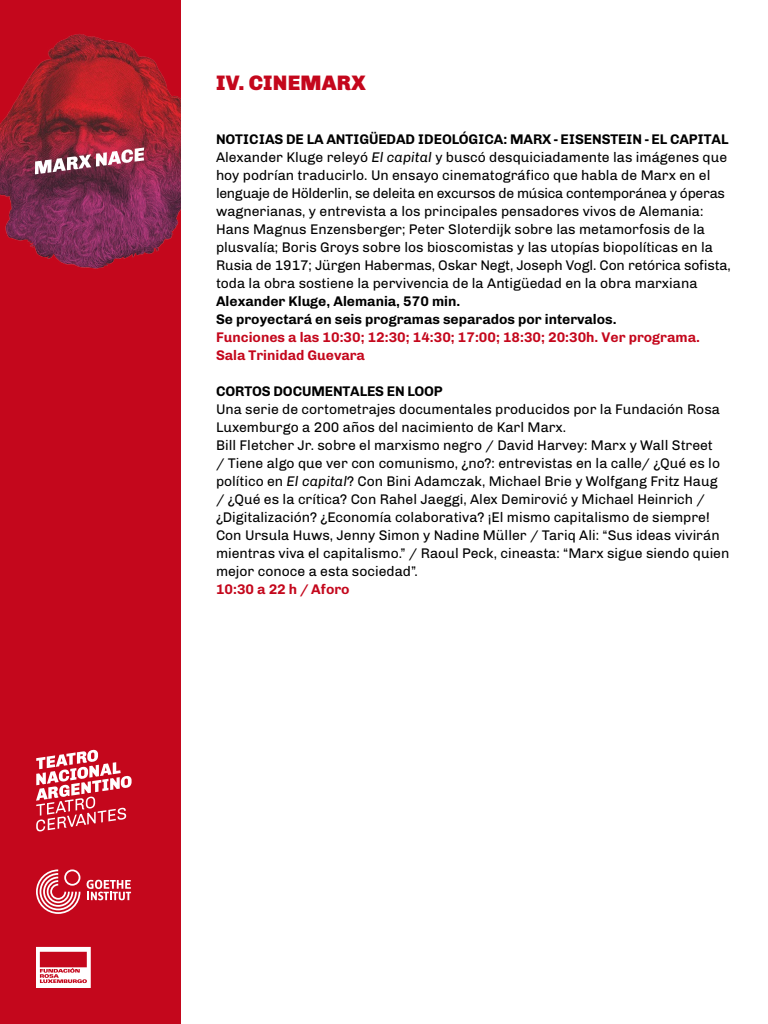
<style>
.page{position:relative;width:768px;height:1024px;background:#fff}
.page>*{position:absolute;margin:0;border:0;box-sizing:border-box;transform-origin:0 0}
.t1{font:900 21px "Chivo";color:#c4071c}
.t2{font:14px/18px "Chivo";color:#000}
.t3{font:700 14px/18px "Chivo";color:#000}
.t4{font:700 14px/18px "Chivo";color:#c4071c}
.s1{font-weight:700}
.s2{font-style:italic}
</style>
<div class="page">
<div style="left:0;top:0;width:181px;height:1024px;background:#c4071c"></div>
<svg style="left:36px;top:750px;width:96px;height:82px"></svg>
<svg style="left:36px;top:869px;width:44px;height:45px"></svg>
<svg style="left:87px;top:880px;width:44px;height:20px"></svg>
<svg style="left:36px;top:947px;width:55px;height:41px"></svg>
<img style="left:0;top:34px;width:181px;height:235px">
<svg style="left:35px;top:148px;width:109px;height:26px;background:#a76c7c"></svg>
<h1 class="t1" style="left:216px;top:70px;width:151px">IV. CINEMARX</h1>
<p class="t2" style="left:216px;top:130px;width:516px"><span class="s1">NOTICIAS DE LA ANTIGÜEDAD IDEOLÓGICA: MARX - EISENSTEIN - EL CAPITAL </span>Alexander Kluge releyó <span class="s2">El capital</span> y buscó desquiciadamente las imágenes que hoy podrían traducirlo. Un ensayo cinematográfico que habla de Marx en el lenguaje de Hölderlin, se deleita en excursos de música contemporánea y óperas wagnerianas, y entrevista a los principales pensadores vivos de Alemania:<br>Hans Magnus Enzensberger; Peter Sloterdijk sobre las metamorfosis de la plusvalía; Boris Groys sobre los bioscomistas y las utopías biopolíticas en la Rusia de 1917; Jürgen H abermas, Oskar Negt, Joseph Vogl. Con retórica sofista, toda la obra sostiene la pervivencia de la Antigüedad en la obra marxiana</p>
<p class="t3" style="left:216px;top:292px;width:402px">Alexander Kluge, Alemania, 570 min.<br>Se proyectará en seis programas separados por intervalos.</p>
<p class="t4" style="left:216px;top:328px;width:485px">Funciones a las 10:30; 12:30; 14:30; 17:00; 18:30; 20:30h. Ver programa.<br>Sala Trinidad Guevara</p>
<p class="t3" style="left:216px;top:382px;width:228px">CORTOS DOCUMENTALES EN LOOP</p>
<p class="t2" style="left:216px;top:400px;width:515px">Una serie de cortometrajes documentales producidos por la Fundación Rosa Luxemburgo a 200 años del nacimiento de Karl Marx.<br>Bill Fletcher Jr. sobre el marxismo negro / David Harvey: Marx y Wall Street<br>/ Tiene algo que ver con comunismo, ¿no?: entrevistas en la calle/ ¿Qué es lo político en <span class="s2">El capital</span>? Con Bini Adamczak, Michael Brie y Wolfgang Fritz H aug / ¿Qué es la crítica? Con Rahel Jaeggi, Alex Demirović y Michael Heinrich / ¿Digitalización? ¿Economía colaborativa? ¡El mismo capitalismo de siempre!<br>Con Ursula H uws, Jenny Simon y Nadine Müller / Tariq Ali: “Sus ideas vivirán mientras viva el capitalismo.” / Raoul Peck, cineasta: “Marx sigue siendo quien mejor conoce a esta sociedad”.</p>
<p class="t4" style="left:216px;top:580px;width:135px">10:30 a 22 h / Aforo</p>
</div>
